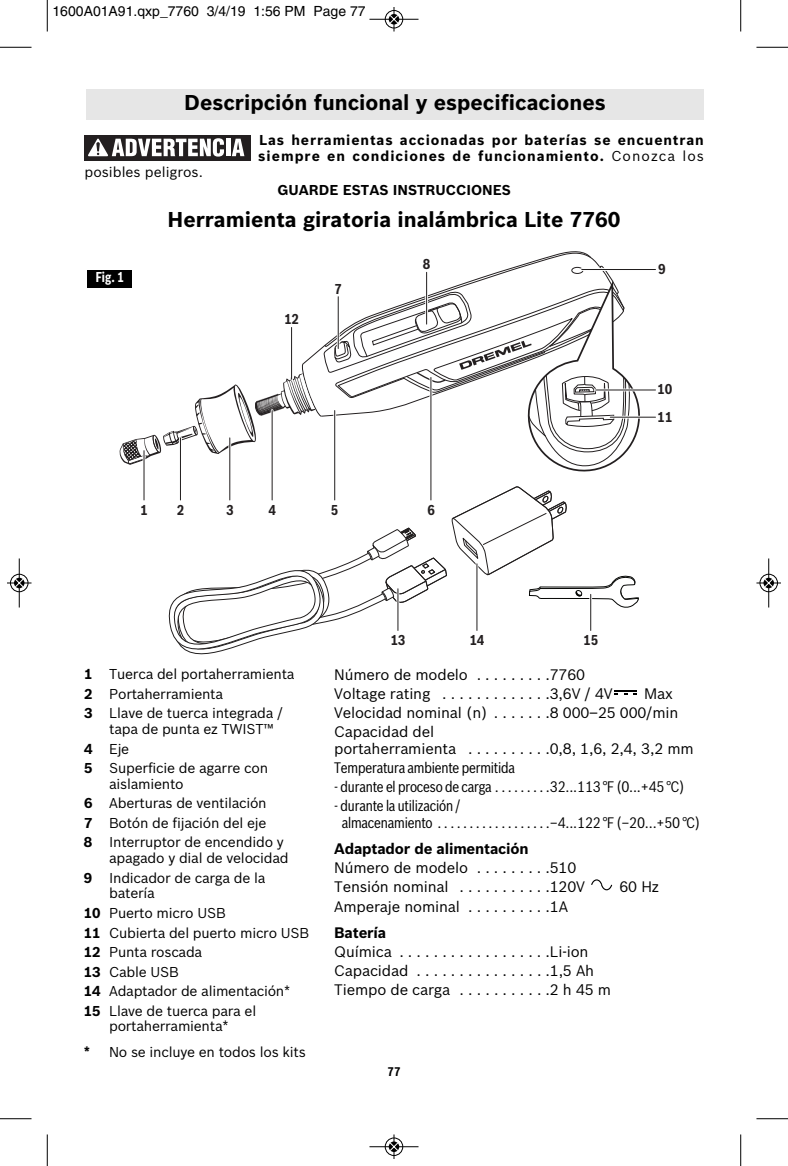
<style>
.page{position:relative;width:788px;height:1166px;background:#fff}
.page>*{position:absolute;margin:0;border:0;box-sizing:border-box;transform-origin:0 0}
.t1{font:700 21px "Bosch Sans";color:#000}
.t2{font:14.88px/19.1px "Bosch Sans";letter-spacing:-.01em;color:#000}
.t3{font:14.88px/16.6px "Bosch Sans Cond";letter-spacing:-.01em;color:#000}
.t4{font:700 14.88px "Bosch Sans";letter-spacing:-.01em;color:#000}
.t5{font:14px/19.6px "Bosch Sans";letter-spacing:-.02em;color:#000}
.t6{font:700 14px/15.8px "Bosch Sans";letter-spacing:.065em;color:#000}
.t7{font:14px "Helvetica";color:#000}
.t8{font:700 14px "Bosch Sans";color:#000}
.t9{font:700 14px "Bosch Sans Cond";color:#231f20}
.t10{font:14px "Bosch Sans";color:#000}
.t11{font:700 14px "Bosch Sans Cond";color:#fff;scale:.9 1}
.t12{font:700 12.25px "Bosch Sans Cond";color:#000}
.s1{font-weight:400}
.s2{font-weight:700}
</style>
<div class="page">
<div style="left:86px;top:89px;width:618px;height:30px;background:#e6e6e6"></div>
<div style="left:84px;top:135px;width:167px;height:25px;background:#231f20"></div>
<hr style="left:226px;top:139px;width:4px;height:17px;background:#fff">
<svg style="left:232px;top:139px;width:12px;height:17px"></svg>
<svg style="left:88px;top:138px;width:136px;height:19px"></svg>
<svg style="left:120px;top:251px;width:520px;height:221px"></svg>
<svg style="left:168px;top:486px;width:471px;height:168px"></svg>
<hr style="left:143px;top:450px;width:2px;height:50px;background:#fff">
<hr style="left:143px;top:450px;width:1px;height:50px;background:#211e1e">
<hr style="left:396px;top:589px;width:3px;height:41px;background:#fff">
<hr style="left:397px;top:589px;width:1px;height:41px;background:#211e1e">
<hr style="left:475px;top:564px;width:3px;height:66px;background:#fff">
<hr style="left:476px;top:564px;width:1px;height:66px;background:#211e1e">
<hr style="left:589px;top:594px;width:3px;height:36px;background:#fff">
<hr style="left:590px;top:594px;width:1px;height:36px;background:#211e1e">
<hr style="left:179px;top:438px;width:3px;height:62px;background:#fff">
<hr style="left:180px;top:438px;width:1px;height:62px;background:#211e1e">
<hr style="left:228px;top:438px;width:3px;height:62px;background:#fff">
<hr style="left:229px;top:438px;width:1px;height:62px;background:#211e1e">
<hr style="left:271px;top:410px;width:2px;height:90px;background:#fff">
<hr style="left:272px;top:410px;width:1px;height:90px;background:#211e1e">
<hr style="left:333px;top:410px;width:3px;height:90px;background:#fff">
<hr style="left:334px;top:410px;width:1px;height:90px;background:#211e1e">
<hr style="left:337px;top:297px;width:2px;height:51px;background:#fff">
<hr style="left:338px;top:297px;width:1px;height:51px;background:#211e1e">
<hr style="left:290px;top:327px;width:3px;height:52px;background:#fff">
<hr style="left:291px;top:327px;width:1px;height:52px;background:#211e1e">
<hr style="left:425px;top:272px;width:3px;height:52px;background:#fff">
<hr style="left:426px;top:272px;width:1px;height:52px;background:#211e1e">
<hr style="left:595px;top:388px;width:60px;height:3px;background:#fff">
<hr style="left:595px;top:389px;width:60px;height:1px;background:#211e1e">
<hr style="left:581px;top:268px;width:74px;height:3px;background:#fff">
<hr style="left:581px;top:269px;width:74px;height:1px;background:#211e1e">
<hr style="left:610px;top:416px;width:45px;height:2px;background:#fff">
<hr style="left:610px;top:417px;width:45px;height:1px;background:#211e1e">
<hr style="left:429px;top:377px;width:3px;height:123px;background:#fff">
<hr style="left:430px;top:377px;width:1px;height:123px;background:#211e1e">
<hr style="left:614px;top:690px;width:22px;height:2px;background:#000">
<svg style="left:614px;top:693px;width:13px;height:2px"></svg>
<svg style="left:591px;top:879px;width:22px;height:12px"></svg>
<div style="left:87px;top:270px;width:45px;height:18px;background:#000"></div>
<hr style="left:47px;top:0;width:1px;height:32px;background:#000">
<hr style="left:0;top:47px;width:32px;height:1px;background:#000">
<hr style="left:740px;top:0;width:1px;height:32px;background:#000">
<hr style="left:756px;top:47px;width:32px;height:1px;background:#000">
<hr style="left:47px;top:1134px;width:1px;height:32px;background:#000">
<hr style="left:0;top:1118px;width:32px;height:1px;background:#000">
<hr style="left:740px;top:1134px;width:1px;height:32px;background:#000">
<hr style="left:756px;top:1118px;width:32px;height:1px;background:#000">
<div style="left:384px;top:10px;width:19px;height:19px;border:1px solid #fff;border-radius:50%"></div>
<hr style="left:369px;top:19px;width:49px;height:1px;background:#000">
<div style="left:385px;top:10px;width:18px;height:18px;border:1px solid #000;border-radius:50%"></div>
<svg style="left:389px;top:7px;width:9px;height:25px"></svg>
<div style="left:384px;top:1137px;width:19px;height:19px;border:1px solid #fff;border-radius:50%"></div>
<hr style="left:369px;top:1146px;width:49px;height:1px;background:#000">
<div style="left:385px;top:1137px;width:18px;height:18px;border:1px solid #000;border-radius:50%"></div>
<svg style="left:389px;top:1134px;width:9px;height:24px"></svg>
<div style="left:10px;top:573px;width:19px;height:19px;border:1px solid #fff;border-radius:50%"></div>
<hr style="left:19px;top:558px;width:1px;height:49px;background:#000">
<div style="left:10px;top:574px;width:18px;height:18px;border:1px solid #000;border-radius:50%"></div>
<svg style="left:7px;top:578px;width:25px;height:9px"></svg>
<div style="left:759px;top:573px;width:19px;height:19px;border:1px solid #fff;border-radius:50%"></div>
<hr style="left:768px;top:558px;width:1px;height:49px;background:#000">
<div style="left:759px;top:574px;width:18px;height:18px;border:1px solid #000;border-radius:50%"></div>
<svg style="left:756px;top:578px;width:24px;height:9px"></svg>
<p class="t7" style="left:52px;top:6px;width:314px">1600A01A91.qxp_7760 3/4/19 1:56 PM Page 77</p>
<h1 class="t1" style="left:184px;top:90px;width:423px">Descripción funcional y especificaciones</h1>
<p class="t6" style="left:258px;top:133px;width:447px">Las herramientas accionadas por baterías se encuentran siempre en condiciones de funcionamiento. <span class="s1">Conozca los</span></p>
<p class="t10" style="left:84px;top:164px;width:120px">posibles peligros.</p>
<p class="t8" style="left:277px;top:182px;width:235px">GUARDE ESTAS INSTRUCCIONES</p>
<h1 class="t1" style="left:167px;top:207px;width:454px">Herramienta giratoria inalámbrica Lite 7760</h1>
<p class="t11" style="left:96px;top:269px;width:33px">Fig. 1</p>
<p class="t9" style="left:284px;top:311px;width:17px">12</p>
<p class="t9" style="left:334px;top:281px;width:9px">7</p>
<p class="t9" style="left:423px;top:256px;width:9px">8</p>
<p class="t9" style="left:140px;top:501px;width:9px">1</p>
<p class="t9" style="left:177px;top:501px;width:9px">2</p>
<p class="t9" style="left:226px;top:501px;width:9px">3</p>
<p class="t9" style="left:268px;top:501px;width:9px">4</p>
<p class="t9" style="left:331px;top:501px;width:9px">5</p>
<p class="t9" style="left:427px;top:501px;width:9px">6</p>
<p class="t9" style="left:390px;top:632px;width:17px">13</p>
<p class="t9" style="left:469px;top:632px;width:17px">14</p>
<p class="t9" style="left:583px;top:632px;width:17px">15</p>
<p class="t9" style="left:658px;top:261px;width:9px">9</p>
<p class="t9" style="left:657px;top:381px;width:17px">10</p>
<p class="t9" style="left:657px;top:408px;width:17px">11</p>
<p class="t5" style="left:84px;top:664px;width:212px"><span class="s2">1</span> Tuerca del portaherramienta<br><span class="s2">2</span> Portaherramienta<br><span class="s2">3</span> Llave de tuerca integrada /</p>
<p class="t5" style="left:84px;top:719px;width:191px;text-indent:25px">tapa de punta ez TWIST™<br><span class="s2">4</span> Eje<br><span class="s2">5</span> Superficie de agarre con</p>
<p class="t5" style="left:84px;top:774px;width:201px;text-indent:25px">aislamiento<br><span class="s2">6</span> Aberturas de ventilación<br><span class="s2">7</span> Botón de fijación del eje<br><span class="s2">8</span> Interruptor de encendido y</p>
<p class="t5" style="left:84px;top:848px;width:206px;text-indent:25px">apagado y dial de velocidad<br><span class="s2">9</span> Indicador de carga de la</p>
<p class="t5" style="left:84px;top:883px;width:227px;text-indent:25px">batería<br><span class="s2">10</span> Puerto micro USB<br><span class="s2">11</span> Cubierta del puerto micro USB<br><span class="s2">12</span> Punta roscada<br><span class="s2">13</span> Cable USB<br><span class="s2">14</span> Adaptador de alimentación*<br><span class="s2">15</span> Llave de tuerca para el</p>
<p class="t5" style="left:84px;top:1013px;width:223px;line-height:25.7px;text-indent:25px">portaherramienta*<br><span class="s2">*</span> No se incluye en todos los kits</p>
<p class="t2" style="left:334px;top:665px;width:280px">Número de modelo . . . . . . . . .7760<br>Voltage rating . . . . . . . . . . . . .3,6V / 4V</p>
<p class="t2" style="left:334px;top:684px;width:346px;text-indent:310px">Max<br>Velocidad nominal (n) . . . . . . .8 000–25 000/min<br>Capacidad del</p>
<p class="t2" style="left:334px;top:739px;width:361px">portaherramienta . . . . . . . . . .0,8, 1,6, 2,4, 3,2 mm</p>
<p class="t3" style="left:334px;top:759px;width:182px">Temperatura ambiente permitida</p>
<p class="t3" style="left:334px;top:778px;width:351px">- durante el proceso de carga . . . . . . . . .32...113 °F (0...+45 °C)</p>
<p class="t3" style="left:342px;top:798px;width:360px;text-indent:-8px">- durante la utilización /<br>almacenamiento . . . . . . . . . . . . . . . . . .–4...122 °F (–20...+50 °C)</p>
<p class="t4" style="left:334px;top:840px;width:196px">Adaptador de alimentación</p>
<p class="t2" style="left:334px;top:858px;width:252px">Número de modelo . . . . . . . . .510<br>Tensión nominal . . . . . . . . . . .120V</p>
<p class="t2" style="left:619px;top:877px;width:41px">60 Hz</p>
<p class="t2" style="left:334px;top:897px;width:235px">Amperaje nominal . . . . . . . . . .1A</p>
<p class="t4" style="left:334px;top:924px;width:53px">Batería</p>
<p class="t2" style="left:334px;top:942px;width:278px">Química . . . . . . . . . . . . . . . . . .Li-ion<br>Capacidad . . . . . . . . . . . . . . . .1,5 Ah<br>Tiempo de carga . . . . . . . . . . .2 h 45 m</p>
<p class="t12" style="left:387px;top:1064px;width:15px">77</p>
</div>
